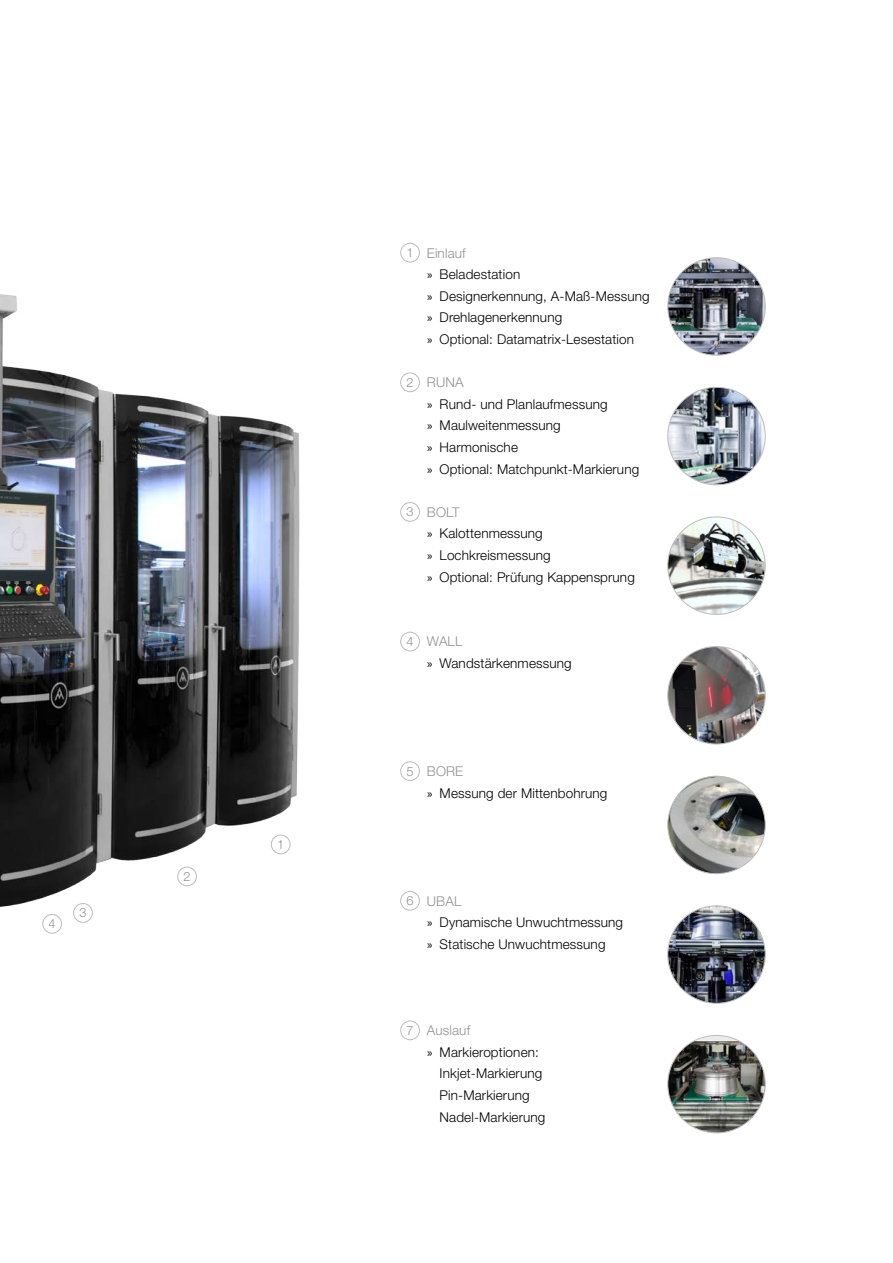
<style>
.page{position:relative;width:893px;height:1263px;background:#fff}
.page>*{position:absolute;margin:0;border:0;box-sizing:border-box;transform-origin:0 0}
.t1{font:300 13.5px/21.6px "Helvetica Neue LT Std";letter-spacing:.01em;color:#000}
.t2{font:300 13.5px "Helvetica Neue LT Std";letter-spacing:.01em;color:#929292}
.t3{font:300 12.75px "Helvetica Neue LT Std";color:#929292}
.s1{font-family:"Source Sans Pro";font-weight:400}
</style>
<div class="page">
<img style="left:0;top:249px;width:401px;height:785px">
<div style="left:271px;top:835px;width:19px;height:19px;background:#fff;border-radius:50%"></div>
<div style="left:271px;top:835px;width:19px;height:19px;border:1px solid #bcbcbc;border-radius:50%"></div>
<div style="left:178px;top:867px;width:18px;height:19px;background:#fff;border-radius:50%"></div>
<div style="left:177px;top:867px;width:20px;height:19px;border:1px solid #bcbcbc;border-radius:50%"></div>
<div style="left:74px;top:903px;width:18px;height:19px;background:#fff;border-radius:50%"></div>
<div style="left:73px;top:903px;width:20px;height:19px;border:1px solid #bcbcbc;border-radius:50%"></div>
<div style="left:43px;top:914px;width:19px;height:19px;background:#fff;border-radius:50%"></div>
<div style="left:43px;top:914px;width:19px;height:19px;border:1px solid #bcbcbc;border-radius:50%"></div>
<img style="left:668px;top:1035px;width:97px;height:98px;border-radius:49px">
<img style="left:668px;top:906px;width:97px;height:97px;border-radius:49px">
<img style="left:668px;top:776px;width:97px;height:98px;border-radius:48px">
<img style="left:668px;top:517px;width:97px;height:97px;border-radius:49px">
<img style="left:668px;top:647px;width:97px;height:97px;border-radius:49px">
<img style="left:668px;top:258px;width:97px;height:97px">
<img style="left:668px;top:387px;width:97px;height:98px">
<div style="left:400px;top:243px;width:20px;height:19px;border:1px solid #bcbcbc;border-radius:50%"></div>
<div style="left:400px;top:762px;width:20px;height:19px;border:1px solid #bcbcbc;border-radius:50%"></div>
<div style="left:400px;top:632px;width:20px;height:19px;border:1px solid #bcbcbc;border-radius:50%"></div>
<div style="left:400px;top:891px;width:20px;height:19px;border:1px solid #bcbcbc;border-radius:50%"></div>
<div style="left:400px;top:1021px;width:20px;height:19px;border:1px solid #bcbcbc;border-radius:50%"></div>
<div style="left:400px;top:373px;width:20px;height:19px;border:1px solid #bcbcbc;border-radius:50%"></div>
<div style="left:400px;top:502px;width:20px;height:19px;border:1px solid #bcbcbc;border-radius:50%"></div>
<p class="t3" style="left:49px;top:916px;width:9px">4</p>
<p class="t3" style="left:79px;top:905px;width:9px">3</p>
<p class="t3" style="left:183px;top:869px;width:9px">2</p>
<p class="t3" style="left:277px;top:837px;width:9px">1</p>
<p class="t3" style="left:406px;top:245px;width:9px">1</p>
<p class="t2" style="left:427px;top:244px;width:40px">Einlauf</p>
<p class="t1" style="left:427px;top:263px;width:224px"><span class="s1">»</span> Beladestation<br><span class="s1">»</span> Designerkennung, A-Maß-Messung <span class="s1">»</span> Drehlagenerkennung<br><span class="s1">»</span> Optional: Datamatrix-Lesestation</p>
<p class="t3" style="left:406px;top:374px;width:9px">2</p>
<p class="t2" style="left:427px;top:374px;width:38px">RUNA</p>
<p class="t1" style="left:427px;top:393px;width:214px"><span class="s1">»</span> Rund- und Planlaufmessung<br><span class="s1">»</span> Maulweitenmessung<br><span class="s1">»</span> Harmonische<br><span class="s1">»</span> Optional: Matchpunkt-Markierung</p>
<p class="t3" style="left:406px;top:504px;width:9px">3</p>
<p class="t2" style="left:427px;top:504px;width:34px">BOLT</p>
<p class="t1" style="left:427px;top:522px;width:209px"><span class="s1">»</span> Kalottenmessung<br><span class="s1">»</span> Lochkreismessung<br><span class="s1">»</span> Optional: Prüfung Kappensprung</p>
<p class="t3" style="left:406px;top:634px;width:9px">4</p>
<p class="t2" style="left:427px;top:633px;width:37px">WALL</p>
<p class="t1" style="left:427px;top:652px;width:146px"><span class="s1">»</span> Wandstärkenmessung</p>
<p class="t3" style="left:406px;top:763px;width:9px">5</p>
<p class="t2" style="left:427px;top:763px;width:38px">BORE</p>
<p class="t1" style="left:427px;top:782px;width:182px"><span class="s1">»</span> Messung der Mittenbohrung</p>
<p class="t3" style="left:406px;top:893px;width:9px">6</p>
<p class="t2" style="left:427px;top:892px;width:36px">UBAL</p>
<p class="t1" style="left:427px;top:911px;width:198px"><span class="s1">»</span> Dynamische Unwuchtmessung <span class="s1">»</span> Statische Unwuchtmessung</p>
<p class="t3" style="left:406px;top:1022px;width:9px">7</p>
<p class="t2" style="left:427px;top:1022px;width:45px">Auslauf</p>
<p class="t1" style="left:440px;top:1041px;width:107px;text-indent:-13px"><span class="s1">»</span> Markieroptionen:<br>Inkjet-Markierung<br>Pin-Markierung<br>Nadel-Markierung</p>
</div>
